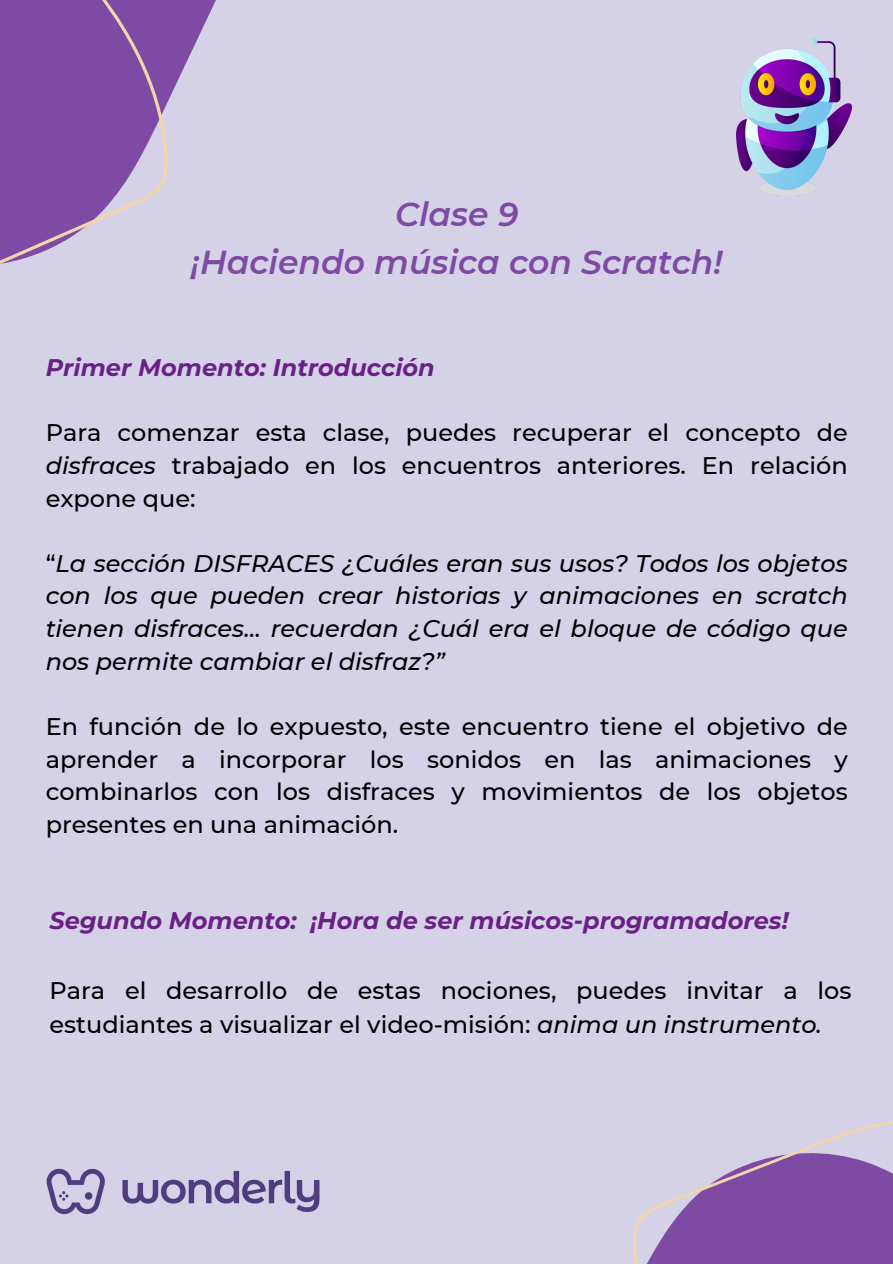
<style>
.page{position:relative;width:893px;height:1264px;background:#fff}
.page>*{position:absolute;margin:0;border:0;box-sizing:border-box;transform-origin:0 0}
.t1{font:italic 600 33px "Montserrat";color:#7f4aa4}
.t2{font:500 24px/32.7px "Montserrat";color:#000;text-align:justify}
.t3{font:italic 500 24px/32.7px "Montserrat";color:#000;text-align:justify}
.t4{font:italic 700 24px "Montserrat";color:#6a2186}
.s1{font-style:italic}
.s2{font-style:normal}
</style>
<div class="page">
<div style="left:0;top:0;width:892px;height:1263px;background:#d5d2e7"></div>
<svg style="left:633px;top:1121px;width:259px;height:142px"></svg>
<svg style="left:0;top:0;width:208px;height:264px"></svg>
<img style="left:46px;top:1168px;width:274px;height:47px">
<img style="left:736px;top:38px;width:115px;height:158px">
<p class="t1" style="left:395px;top:193px;width:125px">Clase 9</p>
<p class="t1" style="left:191px;top:242px;width:533px">¡Haciendo música con Scratch!</p>
<p class="t4" style="left:46px;top:353px;width:390px">Primer Momento: Introducción</p>
<h1 class="t2" style="left:46px;top:416px;width:803px">Para comenzar esta clase, puedes recuperar el concepto de <span class="s1">disfraces</span> trabajado en los encuentros anteriores. En relación expone que:</h1>
<p class="t3" style="left:46px;top:547px;width:803px"><span class="s2">“</span>La sección DISFRACES ¿Cuáles eran sus usos? Todos los objetos con los que pueden crear historias y animaciones en scratch tienen disfraces… recuerdan ¿Cuál era el bloque de código que nos permite cambiar el disfraz?”</p>
<p class="t2" style="left:46px;top:710px;width:803px">En función de lo expuesto, este encuentro tiene el objetivo de aprender a incorporar los sonidos en las animaciones y combinarlos con los disfraces y movimientos de los objetos presentes en una animación.</p>
<p class="t4" style="left:49px;top:905px;width:740px">Segundo Momento: ¡Hora de ser músicos-programadores!</p>
<p class="t2" style="left:49px;top:972px;width:803px;line-height:34.8px">Para el desarrollo de estas nociones, puedes invitar a los estudiantes a visualizar el video-misión: <span class="s1">anima un instrumento.</span></p>
</div>
